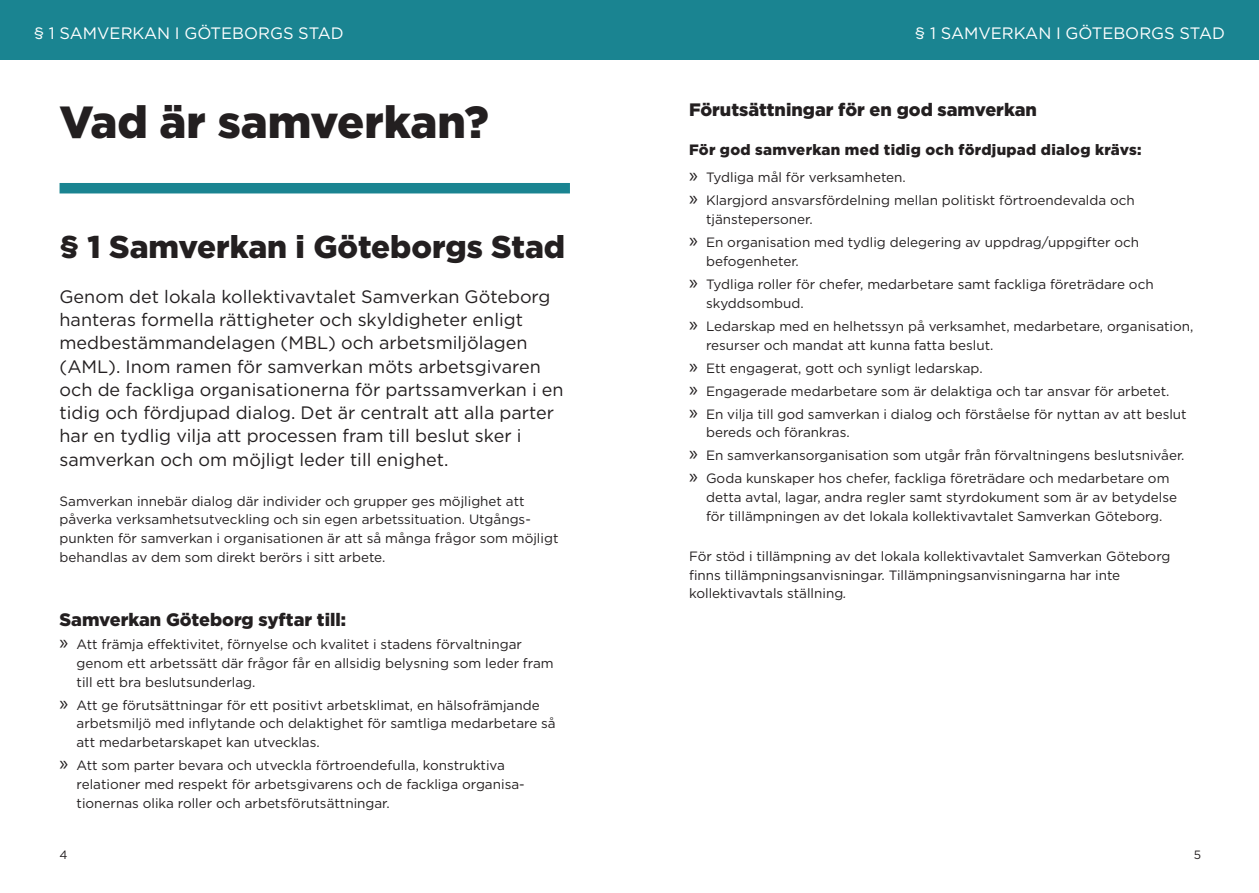
<style>
.page{position:relative;width:1259px;height:893px;background:#fff}
.page>*{position:absolute;margin:0;border:0;box-sizing:border-box;transform-origin:0 0}
.Rubrik_2{font:900 45px "Gotham";color:#231f20}
.Rubrik_3{font:900 31.5px "Gotham";color:#231f20}
.Ingress{font:18px/23.2px "Gotham";color:#231f20}
.Rubrik_4{font:900 18px "Gotham";color:#231f20}
.Sidhuvud_inlaga_avsn{font:16.5px "Gotham";color:#fff}
.Mellanrubrik_bilaga{font:900 15px "Gotham";letter-spacing:.02em;color:#231f20}
.Lista{font:13.5px/18.8px "Gotham";color:#231f20}
.Brödtext_med_avstånd{font:13.5px/18.8px "Gotham";color:#231f20}
.Brödtext{font:13.5px/18.8px "Gotham";color:#231f20}
.t1{font:12px "Gotham";color:#231f20}
.s1{font-family:"Myriad Pro";font-size:21px}
.s2{font-style:italic}
</style>
<div class="page">
<div style="left:0;top:0;width:630px;height:60px;background:#1a8491"></div>
<div style="left:630px;top:0;width:629px;height:60px;background:#1a8491"></div>
<div style="left:60px;top:183px;width:510px;height:10px;background:#1a8491"></div>
<h2 class="Sidhuvud_inlaga_avsn" style="left:34px;top:22px;width:311px">§ 1 SAMVERKAN I GÖTEBORGS STAD</h2>
<h2 class="Sidhuvud_inlaga_avsn" style="left:915px;top:22px;width:311px">§ 1 SAMVERKAN I GÖTEBORGS STAD</h2>
<h2 class="Rubrik_2" style="left:60px;top:91px;width:431px">Vad är samverkan?</h2>
<h2 class="Rubrik_3" style="left:60px;top:225px;width:507px">§ 1 Samverkan i Göteborgs Stad</h2>
<p class="Ingress" style="left:60px;top:284px;width:506px">Genom det lokala kollektivavtalet Samverkan Göteborg hanteras formella rättigheter och skyldigheter enligt medbestämmandelagen (MBL) och arbetsmiljölagen (AML). Inom ramen för samverkan möts arbetsgivaren och de fackliga organisationerna för partssamverkan i en tidig och fördjupad dialog. Det är centralt att alla parter har en tydlig vilja att processen fram till beslut sker i samverkan och om möjligt leder till enighet.</p>
<p class="Brödtext_med_avstånd" style="left:60px;top:491px;width:500px">Samverkan innebär dialog där individer och grupper ges möjlighet att påverka verksamhetsutveckling och sin egen arbetssituation. Utgångs&shy;punkten för samverkan i organisationen är att så många frågor som möjligt behandlas av dem som direkt berörs i sitt arbete.</p>
<p class="Rubrik_4" style="left:60px;top:607px;width:288px">Samverkan Göteborg syftar till:</p>
<p class="Lista" style="left:77px;top:635px;width:478px;text-indent:-17px"><span class="s1">»</span> Att främja effektivitet, förnyelse och kvalitet i stadens förvaltningar genom ett arbetssätt där frågor får en allsidig belysning som leder fram till ett bra beslutsunderlag.</p>
<p class="Lista" style="left:77px;top:695px;width:481px;text-indent:-17px"><span class="s1">»</span> Att ge förutsättningar för ett positivt arbetsklimat, en hälsofrämjande arbetsmiljö med inflytande och delaktighet för samtliga medarbetare så att medarbetarskapet kan utvecklas.</p>
<p class="Lista" style="left:77px;top:756px;width:450px;text-indent:-17px"><span class="s1">»</span> Att som parter bevara och utveckla förtroendefulla, konstruktiva relationer med respekt för arbetsgivarens och de fackliga organisa&shy;tionernas olika roller och arbetsförutsättningar.</p>
<p class="Rubrik_4" style="left:689px;top:98px;width:349px">Förutsättningar för en god samverkan</p>
<p class="Mellanrubrik_bilaga" style="left:689px;top:140px;width:454px">För god samverkan med tidig och fördjupad dialog krävs:</p>
<p class="Lista" style="left:689px;top:168px;width:218px"><span class="s1">»</span> Tydliga mål för verksamheten.</p>
<p class="Lista" style="left:706px;top:191px;width:430px;text-indent:-17px"><span class="s1">»</span> Klargjord ansvarsfördelning mellan politiskt förtroendevalda och tjänstepersoner.</p>
<p class="Lista" style="left:706px;top:233px;width:434px;text-indent:-17px"><span class="s1">»</span> En organisation med tydlig delegering av uppdrag/uppgifter och befogenheter.</p>
<p class="Lista" style="left:706px;top:275px;width:449px;text-indent:-17px"><span class="s1">»</span> Tydliga roller för chefer, medarbetare samt fackliga företrädare och skyddsombud.</p>
<p class="Lista" style="left:706px;top:316px;width:489px;text-indent:-17px"><span class="s1">»</span> Ledarskap med en helhetssyn på verksamhet, medarbetare, organisation, resurser och mandat att kunna fatta beslut.</p>
<p class="Lista" style="left:689px;top:358px;width:295px"><span class="s1">»</span> Ett engagerat, gott och synligt ledarskap.</p>
<p class="Lista" style="left:689px;top:381px;width:482px"><span class="s1">»</span> Engagerade medarbetare som är delaktiga och tar ansvar för arbetet.</p>
<p class="Lista" style="left:706px;top:404px;width:482px;text-indent:-17px"><span class="s1">»</span> En vilja till god samverkan i dialog och förståelse för nyttan av att beslut bereds och förankras.</p>
<p class="Lista" style="left:689px;top:446px;width:497px"><span class="s1">»</span> En samverkansorganisation som utgår från förvaltningens beslutsnivåer.</p>
<p class="Lista" style="left:706px;top:469px;width:473px;text-indent:-17px"><span class="s1">»</span> Goda kunskaper hos chefer, fackliga företrädare och medarbetare om detta avtal, lagar, andra regler samt styrdokument som är av betydelse för tillämpningen av det lokala kollektivavtalet Samverkan Göteborg.</p>
<p class="Brödtext" style="left:689px;top:546px;width:483px">För stöd i tillämpning av det lokala kollektivavtalet Samverkan Göteborg finns tillämpningsanvisningar. Tillämpningsanvisningarna har inte kollektivavtals ställning<span class="s2">.</span></p>
<p class="t1" style="left:60px;top:847px;width:10px">4</p>
<p class="t1" style="left:1193px;top:847px;width:9px">5</p>
</div>
